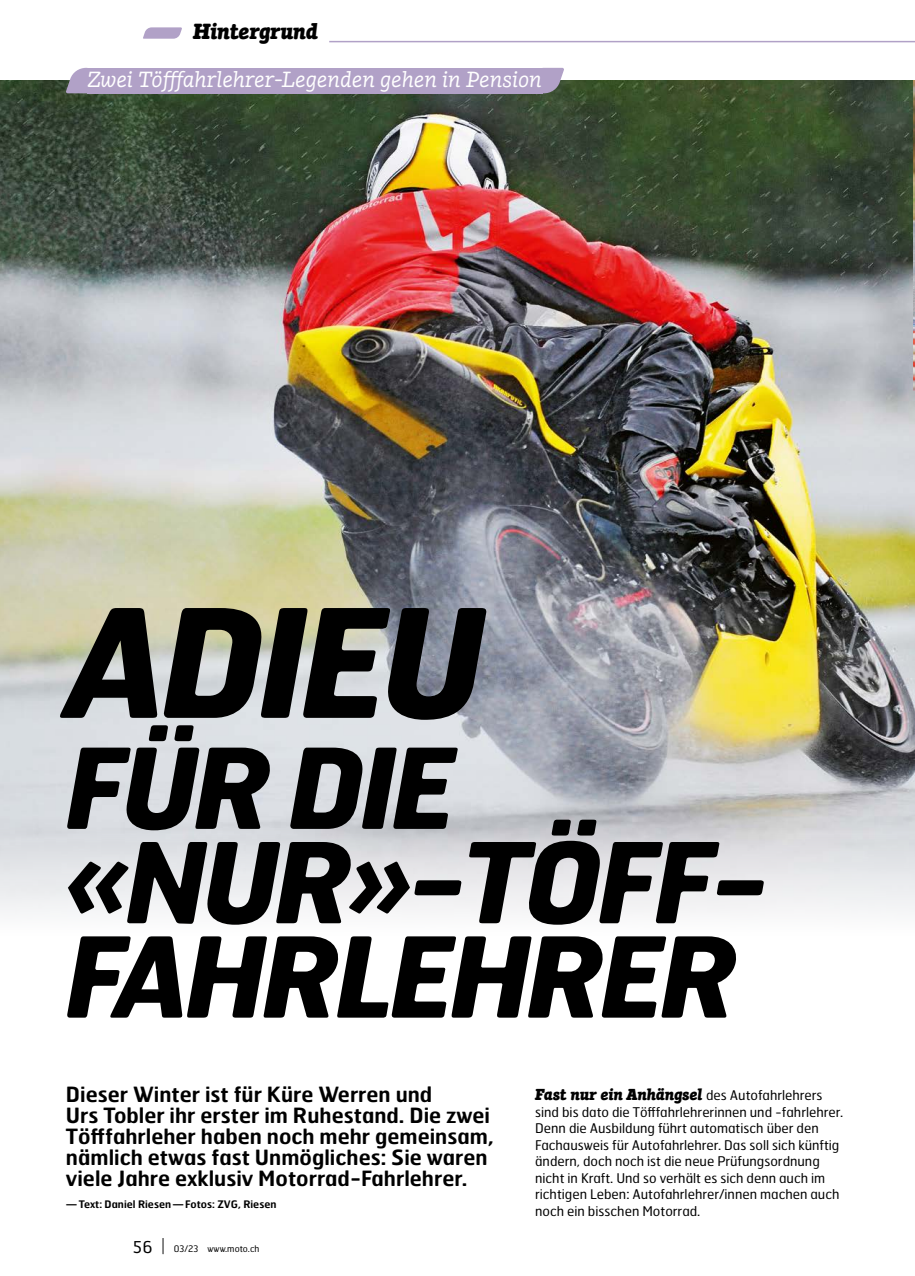
<style>
.page{position:relative;width:915px;height:1276px;background:#fff}
.page>*{position:absolute;margin:0;border:0;box-sizing:border-box;transform-origin:0 0}
.t1{font:italic 700 150px "Hermes FB";letter-spacing:-.05em;color:#000}
.t2{font:italic 700 111px/94.3px "Hermes FB";letter-spacing:-.05em;color:#000}
.t3{font:italic 22.5px "Suhmo Pro";color:#fff}
.t4{font:italic 900 22.5px "Suhmo Pro";color:#000}
.t5{font:600 21px/21px "Hermes FB";color:#000}
.t6{font:italic 900 16.35px "Suhmo Pro";color:#000}
.t7{font:13.35px/16.5px "Hermes FB";color:#000}
.t8{font:600 10.35px "Hermes FB";color:#000}
.t9{font:9px "Hermes FB";color:#000}
.s1{font-size:16.35px}
.s2{font-weight:100;font-size:16.35px}
.s3{font-family:"Hermes FB";font-weight:400;font-style:normal;font-size:13.35px}
</style>
<div class="page">
<hr style="left:329px;top:41px;width:585px;height:1px;background:#b1a1c7">
<img style="left:0;top:80px;width:914px;height:833px">
<div style="left:87px;top:68px;width:455px;height:25px;background:#b1a1c7"></div>
<svg style="left:66px;top:68px;width:21px;height:25px"></svg>
<svg style="left:542px;top:68px;width:22px;height:25px"></svg>
<img style="left:913px;top:80px;width:1px;height:310px">
<svg style="left:143px;top:27px;width:39px;height:12px"></svg>
<h3 class="t4" style="left:193px;top:16px;width:126px">Hintergrund</h3>
<h3 class="t3" style="left:88px;top:65px;width:456px">Zwei Töfffahrlehrer-Legenden gehen in Pension</h3>
<h1 class="t1" style="left:66px;top:565px;width:422px">ADIEU</h1>
<h2 class="t2" style="left:66px;top:737px;width:694px">FÜR DIE «NUR»-TÖFF-<br>FAHRLEHRER</h2>
<h3 class="t5" style="left:66px;top:1083px;width:429px">Dieser Winter ist für Küre Werren und<br>Urs Tobler ihr erster im Ruhestand. Die zwei Töfffahrleher haben noch mehr gemeinsam, nämlich etwas fast Unmögliches: Sie waren viele Jahre exklusiv Motorrad-Fahrlehrer.</h3>
<p class="t8" style="left:66px;top:1197px;width:212px">—Text: Daniel Riesen—Fotos: ZVG, Riesen</p>
<p class="t9" style="left:133px;top:1243px;width:128px"><span class="s1">56</span> <span class="s2">|</span> 03/23 www.moto.ch</p>
<p class="t6" style="left:535px;top:1084px;width:289px">Fast nur ein Anhängsel <span class="s3">des Autofahrlehrers</span></p>
<p class="t7" style="left:535px;top:1103px;width:309px">sind bis dato die Töfffahrlehrerinnen und -fahrlehrer.<br>Denn die Ausbildung führt automatisch über den Fachausweis für Autofahrlehrer. Das soll sich künftig ändern, doch noch ist die neue Prüfungsordnung nicht in Kraft. Und so verhält es sich denn auch im richtigen Leben: Autofahrlehrer/innen machen auch noch ein bisschen Motorrad.</p>
</div>
